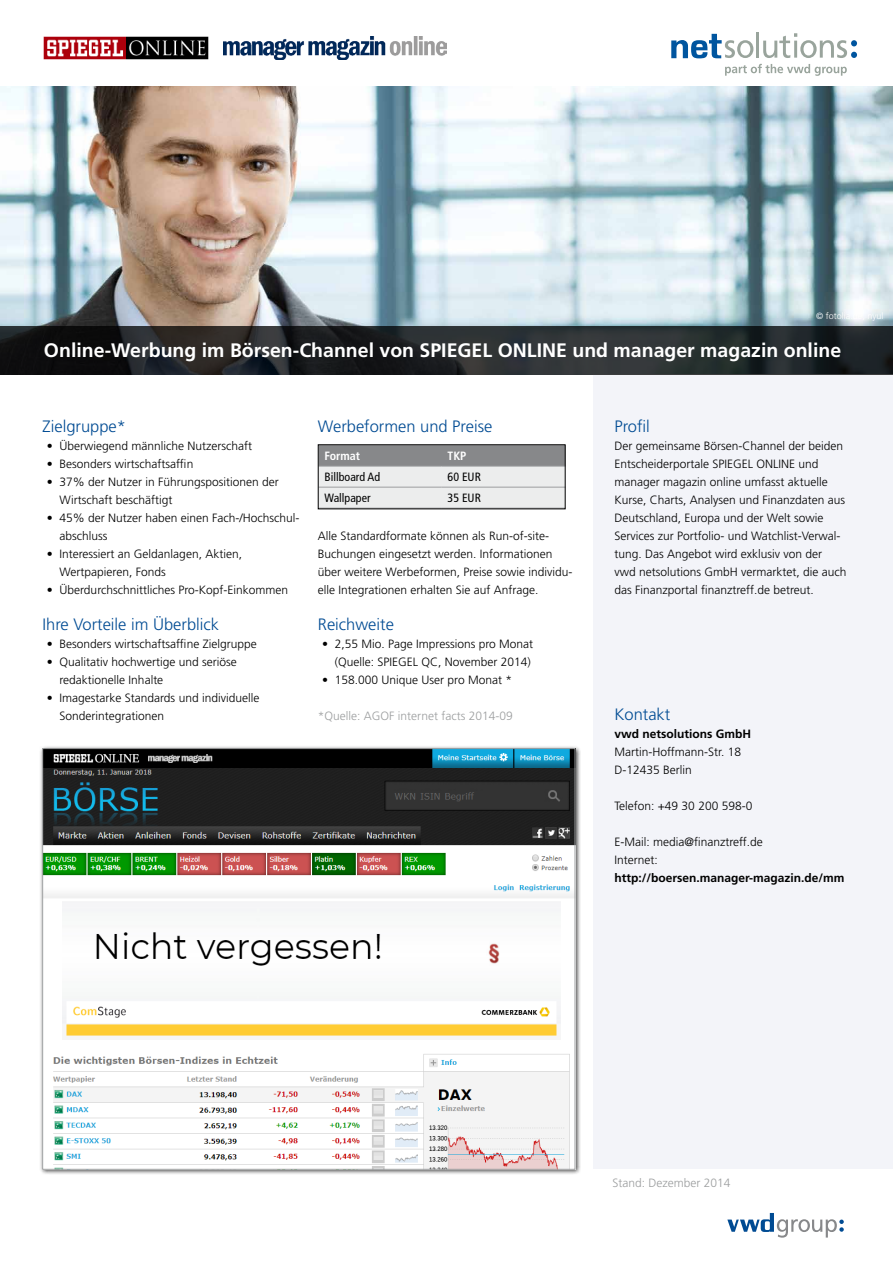
<style>
.page{position:relative;width:893px;height:1263px;background:#fff}
.page>*{position:absolute;margin:0;border:0;box-sizing:border-box;transform-origin:0 0}
.t1{font:700 19.5px "Frutiger LT Std";color:#fff}
.t2{font:300 16.5px "Frutiger LT Std";color:#004b93}
.t3{font:300 12px/18px "Frutiger LT Std";color:#000}
.t4{font:700 12px "Frutiger LT Std";color:#000}
.t5{font:300 12px "Frutiger LT Std";color:#9c9e9f}
.t6{font:condensed 12px "Frutiger LT Std";color:#000}
.t7{font:700 condensed 12px "Frutiger LT Std";color:#fff}
.t8{font:300 9px "Frutiger LT Std";color:#fff}
</style>
<div class="page">
<img style="left:0;top:86px;width:893px;height:240px">
<div style="left:593px;top:374px;width:300px;height:794px;background:#f3f4f9"></div>
<svg style="left:0;top:326px;width:893px;height:48px;background:#222527"></svg>
<svg style="left:727px;top:1213px;width:117px;height:25px"></svg>
<svg style="left:725px;top:64px;width:122px;height:12px"></svg>
<hr style="left:756px;top:33px;width:3px;height:25px;background:#99a49c">
<svg style="left:763px;top:33px;width:94px;height:25px"></svg>
<svg style="left:671px;top:34px;width:82px;height:24px"></svg>
<div style="left:39px;top:745px;width:542px;height:430px;background:#000;opacity:.75"></div>
<img style="left:45px;top:750px;width:528px;height:417px">
<img style="left:224px;top:36px;width:222px;height:24px">
<img style="left:44px;top:37px;width:164px;height:23px">
<svg style="left:320px;top:446px;width:244px;height:61px;background:#c9cacb"></svg>
<hr style="left:319px;top:466px;width:123px;height:1px;background:#9c9e9f">
<hr style="left:442px;top:466px;width:124px;height:1px;background:#9c9e9f">
<hr style="left:319px;top:487px;width:123px;height:1px;background:#9c9e9f">
<hr style="left:442px;top:487px;width:124px;height:1px;background:#9c9e9f">
<p class="t8" style="left:816px;top:310px;width:69px">© fotolia.de, nyul</p>
<h1 class="t1" style="left:44px;top:339px;width:799px">Online-Werbung im Börsen-Channel von SPIEGEL ONLINE und manager magazin online</h1>
<h2 class="t2" style="left:43px;top:417px;width:85px">Zielgruppe*</h2>
<p class="t3" style="left:47px;top:437px;width:207px">• Überwiegend männliche Nutzerschaft</p>
<p class="t3" style="left:47px;top:455px;width:148px">• Besonders wirtschaftsaffin</p>
<p class="t3" style="left:60px;top:473px;width:221px;text-indent:-13px">• 37% der Nutzer in Führungspositionen der<br>Wirtschaft beschäftigt</p>
<p class="t3" style="left:60px;top:509px;width:242px;text-indent:-13px">• 45% der Nutzer haben einen Fach-/Hochschul&shy;abschluss</p>
<p class="t3" style="left:60px;top:545px;width:184px;text-indent:-13px">• Interessiert an Geldanlagen, Aktien,<br>Wertpapieren, Fonds</p>
<p class="t3" style="left:47px;top:581px;width:243px">• Überdurchschnittliches Pro-Kopf-Einkommen</p>
<h2 class="t2" style="left:43px;top:615px;width:178px">Ihre Vorteile im Überblick</h2>
<p class="t3" style="left:47px;top:635px;width:211px">• Besonders wirtschaftsaffine Zielgruppe</p>
<p class="t3" style="left:60px;top:653px;width:179px;text-indent:-13px">• Qualitativ hochwertige und seriöse redaktionelle Inhalte</p>
<p class="t3" style="left:60px;top:689px;width:201px;text-indent:-13px">• Imagestarke Standards und individuelle<br>Sonderintegrationen</p>
<h2 class="t2" style="left:318px;top:417px;width:176px">Werbeformen und Preise</h2>
<p class="t7" style="left:325px;top:449px;width:37px">Format</p>
<p class="t7" style="left:448px;top:449px;width:20px">TKP</p>
<p class="t6" style="left:325px;top:470px;width:57px">Billboard Ad</p>
<p class="t6" style="left:448px;top:470px;width:35px">60 EUR</p>
<p class="t6" style="left:325px;top:491px;width:47px">Wallpaper</p>
<p class="t6" style="left:448px;top:491px;width:35px">35 EUR</p>
<p class="t3" style="left:318px;top:527px;width:256px">Alle Standardformate können als Run-of-site-Buchungen eingesetzt werden. Informationen über weitere Werbeformen, Preise sowie individu&shy;elle Integrationen erhalten Sie auf Anfrage.</p>
<h2 class="t2" style="left:318px;top:615px;width:78px">Reichweite</h2>
<p class="t3" style="left:322px;top:635px;width:213px;text-align:right">• 2,55 Mio. Page Impressions pro Monat (Quelle: SPIEGEL QC, November 2014)</p>
<p class="t3" style="left:322px;top:671px;width:191px">• 158.000 Unique User pro Monat *</p>
<p class="t5" style="left:318px;top:709px;width:196px">*Quelle: AGOF internet facts 2014-09</p>
<h2 class="t2" style="left:614px;top:417px;width:37px">Profil</h2>
<p class="t3" style="left:614px;top:437px;width:234px">Der gemeinsame Börsen-Channel der beiden Entscheiderportale SPIEGEL ONLINE und manager magazin online umfasst aktuelle Kurse, Charts, Analysen und Finanzdaten aus Deutschland, Europa und der Welt sowie Services zur Portfolio- und Watchlist-Verwal&shy;tung. Das Angebot wird exklusiv von der vwd netsolutions GmbH vermarktet, die auch das Finanzportal finanztreff.de betreut.</p>
<h2 class="t2" style="left:614px;top:705px;width:57px">Kontakt</h2>
<p class="t4" style="left:614px;top:727px;width:138px">vwd netsolutions GmbH</p>
<p class="t3" style="left:614px;top:743px;width:128px">Martin-Hoffmann-Str. 18<br>D-12435 Berlin</p>
<p class="t3" style="left:614px;top:797px;width:139px">Telefon: +49 30 200 598-0</p>
<p class="t3" style="left:614px;top:833px;width:150px">E-Mail: media@finanztreff.de<br>Internet:</p>
<p class="t4" style="left:614px;top:871px;width:232px">http://boersen.manager-magazin.de/mm</p>
<p class="t5" style="left:612px;top:1176px;width:120px">Stand: Dezember 2014</p>
</div>
